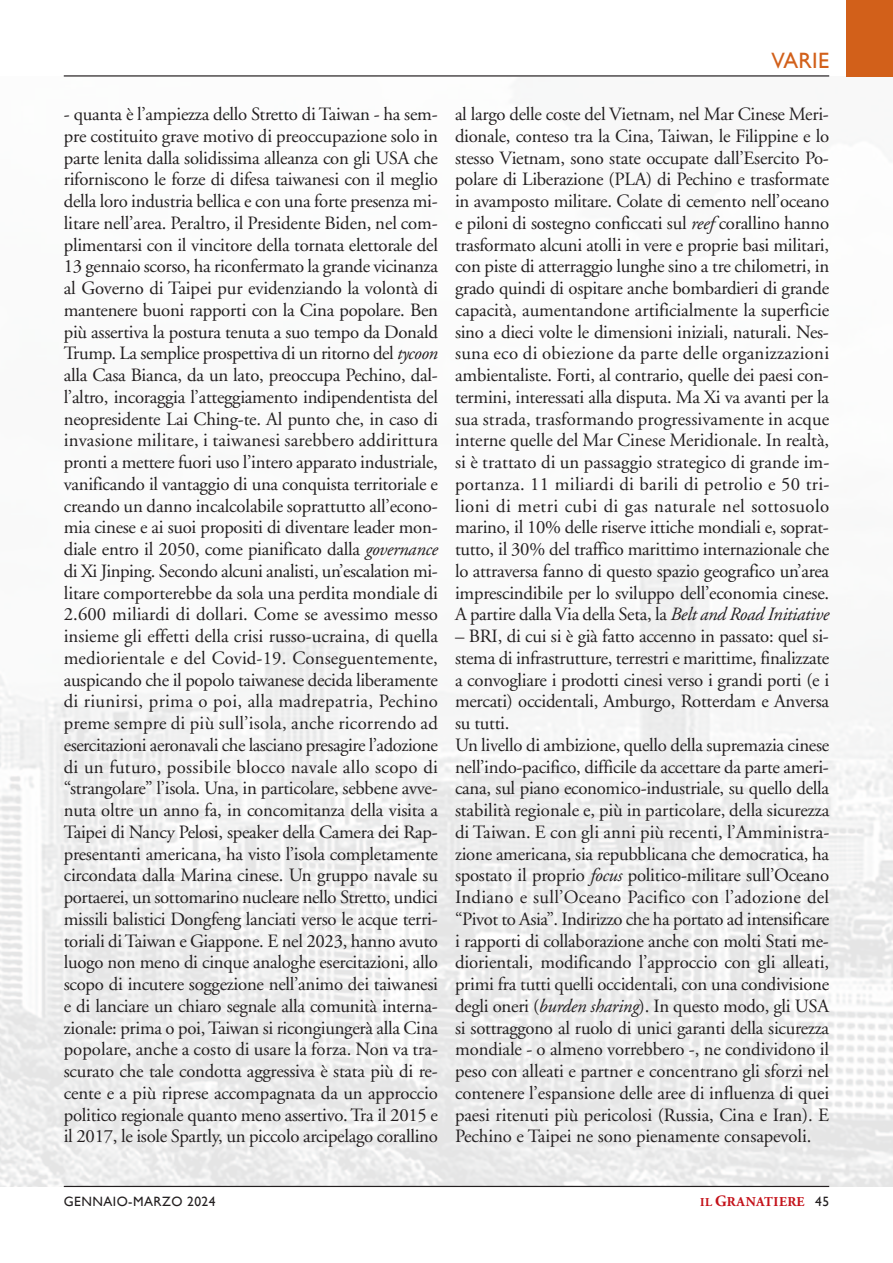
<style>
.page{position:relative;width:893px;height:1263px;background:#fff}
.page>*{position:absolute;margin:0;border:0;box-sizing:border-box;transform-origin:0 0}
.t1{font:22.2px "Gill Sans";letter-spacing:.015em;color:#d2601a}
.t2{font:18.75px/21.8px "Adobe Garamond";letter-spacing:-.015em;color:#231f20;text-align:justify}
.t3{font:13.5px "Gill Sans";letter-spacing:.035em;color:#231f20}
.t4{font:700 13.5px "Adobe Garamond";letter-spacing:.03em;color:#c4121a}
.s1{font-style:italic}
.s2{font-size:12px}
.s3{font-size:15.75px}
.s4{font-family:"Gill Sans";font-weight:400;color:#231f20}
</style>
<div class="page">
<img style="left:0;top:543px;width:893px;height:643px">
<div style="left:846px;top:0;width:47px;height:77px;background:#d2601a"></div>
<hr style="left:64px;top:75px;width:765px;height:2px;background:#231f20">
<hr style="left:64px;top:1186px;width:765px;height:1px;background:#231f20">
<p class="t1" style="left:771px;top:48px;width:59px">VARIE</p>
<p class="t2" style="left:64px;top:105px;width:376px">- quanta è l’ampiezza dello Stretto di Taiwan - ha sem&shy;pre costituito grave motivo di preoccupazione solo in parte lenita dalla solidissima alleanza con gli USA che riforniscono le forze di difesa taiwanesi con il meglio della loro industria bellica e con una forte presenza mi&shy;litare nell’area. Peraltro, il Presidente Biden, nel com&shy;plimentarsi con il vincitore della tornata elettorale del 13 gennaio scorso, ha riconfermato la grande vicinanza al Governo di Taipei pur evidenziando la volontà di mantenere buoni rapporti con la Cina popolare. Ben più assertiva la postura tenuta a suo tempo da Donald Trump. La semplice prospettiva di un ritorno del <span class="s1">tycoon </span>alla Casa Bianca, da un lato, preoccupa Pechino, dal&shy;l’altro, incoraggia l’atteggiamento indipendentista del neopresidente Lai Ching-te. Al punto che, in caso di invasione militare, i taiwanesi sarebbero addirittura pronti a mettere fuori uso l’intero apparato industriale, vanificando il vantaggio di una conquista territoriale e creando un danno incalcolabile soprattutto all’econo&shy;mia cinese e ai suoi propositi di diventare leader mon&shy;diale entro il 2050, come pianificato dalla <span class="s1">governance </span>di Xi Jinping. Secondo alcuni analisti, un’escalation mi&shy;litare comporterebbe da sola una perdita mondiale di 2.600 miliardi di dollari. Come se avessimo messo insieme gli effetti della crisi russo-ucraina, di quella mediorientale e del Covid-19. Conseguentemente, auspicando che il popolo taiwanese decida liberamente di riunirsi, prima o poi, alla madrepatria, Pechino preme sempre di più sull’isola, anche ricorrendo ad esercitazioni aeronavali che lasciano presagire l’adozione di un futuro, possibile blocco navale allo scopo di “strangolare” l’isola. Una, in particolare, sebbene avve&shy;nuta oltre un anno fa, in concomitanza della visita a Taipei di Nancy Pelosi, speaker della Camera dei Rap&shy;presentanti americana, ha visto l’isola completamente circondata dalla Marina cinese. Un gruppo navale su portaerei, un sottomarino nucleare nello Stretto, undici missili balistici Dongfeng lanciati verso le acque terri&shy;toriali di Taiwan e Giappone. E nel 2023, hanno avuto luogo non meno di cinque analoghe esercitazioni, allo scopo di incutere soggezione nell’animo dei taiwanesi e di lanciare un chiaro segnale alla comunità interna&shy;zionale: prima o poi, Taiwan si ricongiungerà alla Cina popolare, anche a costo di usare la forza. Non va tra&shy;scurato che tale condotta aggressiva è stata più di re&shy;cente e a più riprese accompagnata da un approccio politico regionale quanto meno assertivo. Tra il 2015 e il 2017, le isole Spartly, un piccolo arcipelago corallino</p>
<p class="t2" style="left:455px;top:105px;width:376px">al largo delle coste del Vietnam, nel Mar Cinese Meri&shy;dionale, conteso tra la Cina, Taiwan, le Filippine e lo stesso Vietnam, sono state occupate dall’Esercito Po&shy;polare di Liberazione (PLA) di Pechino e trasformate in avamposto militare. Colate di cemento nell’oceano e piloni di sostegno conficcati sul <span class="s1">reef</span> corallino hanno trasformato alcuni atolli in vere e proprie basi militari, con piste di atterraggio lunghe sino a tre chilometri, in grado quindi di ospitare anche bombardieri di grande capacità, aumentandone artificialmente la superficie sino a dieci volte le dimensioni iniziali, naturali. Nes&shy;suna eco di obiezione da parte delle organizzazioni ambientaliste. Forti, al contrario, quelle dei paesi con&shy;termini, interessati alla disputa. Ma Xi va avanti per la sua strada, trasformando progressivamente in acque interne quelle del Mar Cinese Meridionale. In realtà, si è trattato di un passaggio strategico di grande im&shy;portanza. 11 miliardi di barili di petrolio e 50 tri&shy;lioni di metri cubi di gas naturale nel sottosuolo marino, il 10% delle riserve ittiche mondiali e, soprat&shy;tutto, il 30% del traffico marittimo internazionale che lo attraversa fanno di questo spazio geografico un’area imprescindibile per lo sviluppo dell’economia cinese.<br>A partire dalla Via della Seta, la <span class="s1">Belt and Road Initiative</span></p>
<p class="t2" style="left:455px;top:627px;width:376px">– BRI, di cui si è già fatto accenno in passato: quel si&shy;stema di infrastrutture, terrestri e marittime, finalizzate a convogliare i prodotti cinesi verso i grandi porti (e i mercati) occidentali, Amburgo, Rotterdam e Anversa su tutti.</p>
<p class="t2" style="left:455px;top:736px;width:376px">Un livello di ambizione, quello della supremazia cinese nell’indo-pacifico, difficile da accettare da parte ameri&shy;cana, sul piano economico-industriale, su quello della stabilità regionale e, più in particolare, della sicurezza di Taiwan. E con gli anni più recenti, l’Amministra&shy;zione americana, sia repubblicana che democratica, ha spostato il proprio <span class="s1">focus</span> politico-militare sull’Oceano Indiano e sull’Oceano Pacifico con l’adozione del “Pivot to Asia”. Indirizzo che ha portato ad intensificare i rapporti di collaborazione anche con molti Stati me&shy;diorientali, modificando l’approccio con gli alleati, primi fra tutti quelli occidentali, con una condivisione degli oneri (<span class="s1">burden sharing</span>). In questo modo, gli USA si sottraggono al ruolo di unici garanti della sicurezza mondiale - o almeno vorrebbero -, ne condividono il peso con alleati e partner e concentrano gli sforzi nel contenere l’espansione delle aree di influenza di quei paesi ritenuti più pericolosi (Russia, Cina e Iran). E Pechino e Taipei ne sono pienamente consapevoli.</p>
<p class="t3" style="left:64px;top:1193px;width:153px">GENNAIO-MARZO 2024</p>
<p class="t4" style="left:700px;top:1196px;width:131px"><span class="s2">IL</span> <span class="s3">G</span>RANATIERE <span class="s4">45</span></p>
</div>
